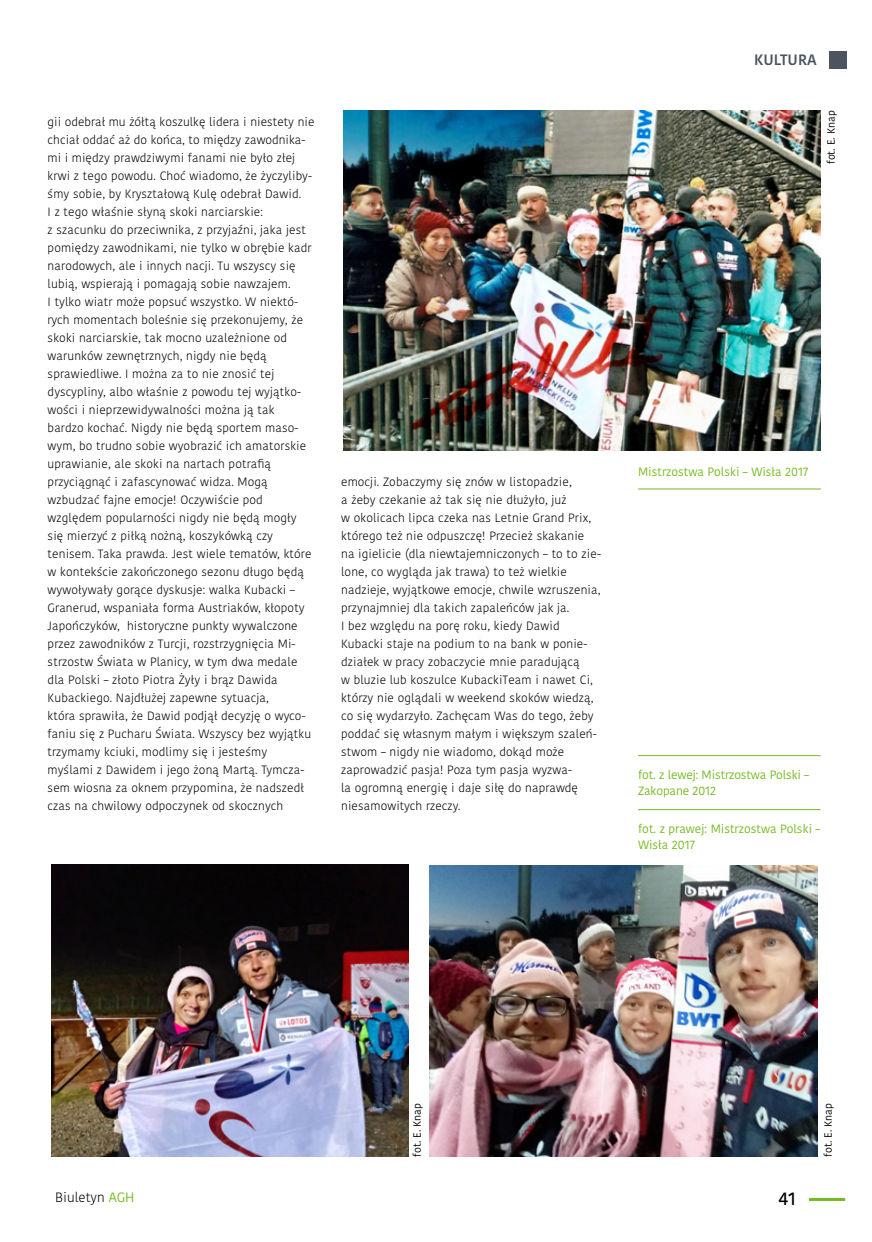
<style>
.page{position:relative;width:872px;height:1242px;background:#fff}
.page>*{position:absolute;margin:0;border:0;box-sizing:border-box;transform-origin:0 0}
.t1{font:500 18px "Kohinoor Bangla";color:#000}
.t2{font:600 15px "Kohinoor Bangla";color:#4b545f}
.t3{font:300 13.5px "Kohinoor Bangla";color:#000}
.text{font:300 12px/18px "Kohinoor Bangla";letter-spacing:.01em;color:#000}
.zdjecie{font:12px/16.5px "Kohinoor Bangla";color:#74bb23}
.auor_zdjecia{font:10.5px "Kohinoor Bangla";color:#000}
.s1{font-weight:400;color:#74bb23}
</style>
<div class="page">
<hr style="left:809px;top:1198px;width:36px;height:3px;background:#74bb23">
<div style="left:829px;top:51px;width:17px;height:17px;background:#4b545f"></div>
<img style="left:343px;top:110px;width:478px;height:340px">
<hr style="left:638px;top:488px;width:183px;height:1px;background:#74bb23">
<img style="left:51px;top:864px;width:357px;height:293px">
<img style="left:429px;top:865px;width:388px;height:291px">
<hr style="left:638px;top:809px;width:182px;height:1px;background:#74bb23">
<hr style="left:638px;top:755px;width:182px;height:1px;background:#74bb23">
<p class="text" style="left:48px;top:113px;width:268px">gii odebrał mu żółtą koszulkę lidera i niestety nie chciał oddać aż do końca, to między zawodnika&shy;mi i między prawdziwymi fanami nie było złej krwi z tego powodu. Choć wiadomo, że życzyliby&shy;śmy sobie, by Kryształową Kulę odebrał Dawid.<br>I z tego właśnie słyną skoki narciarskie:<br>z szacunku do przeciwnika, z przyjaźni, jaka jest pomiędzy zawodnikami, nie tylko w obrębie kadr narodowych, ale i innych nacji. Tu wszyscy się lubią, wspierają i pomagają sobie nawzajem.<br>I tylko wiatr może popsuć wszystko. W niektó&shy;rych momentach boleśnie się przekonujemy, że skoki narciarskie, tak mocno uzależnione od warunków zewnętrznych, nigdy nie będą sprawiedliwe. I można za to nie znosić tej dyscypliny, albo właśnie z powodu tej wyjątko&shy;wości i nieprzewidywalności można ją tak<br>bardzo kochać. Nigdy nie będą sportem maso&shy;wym, bo trudno sobie wyobrazić ich amatorskie uprawianie, ale skoki na nartach potrafią przyciągnąć i zafascynować widza. Mogą wzbudzać fajne emocje! Oczywiście pod względem popularności nigdy nie będą mogły się mierzyć z piłką nożną, koszykówką czy tenisem. Taka prawda. Jest wiele tematów, które w kontekście zakończonego sezonu długo będą wywoływały gorące dyskusje: walka Kubacki – Granerud, wspaniała forma Austriaków, kłopoty Japończyków, historyczne punkty wywalczone przez zawodników z Turcji, rozstrzygnięcia Mi&shy;strzostw Świata w Planicy, w tym dwa medale dla Polski – złoto Piotra Żyły i brąz Dawida Kubackiego. Najdłużej zapewne sytuacja,<br>która sprawiła, że Dawid podjął decyzję o wyco&shy;faniu się z Pucharu Świata. Wszyscy bez wyjątku trzymamy kciuki, modlimy się i jesteśmy myślami z Dawidem i jego żoną Martą. Tymcza&shy;sem wiosna za oknem przypomina, że nadszedł czas na chwilowy odpoczynek od skocznych</p>
<p class="text" style="left:341px;top:473px;width:261px">emocji. Zobaczymy się znów w listopadzie,<br>a żeby czekanie aż tak się nie dłużyło, już<br>w okolicach lipca czeka nas Letnie Grand Prix, którego też nie odpuszczę! Przecież skakanie<br>na igielicie (dla niewtajemniczonych – to to zie&shy;lone, co wygląda jak trawa) to też wielkie nadzieje, wyjątkowe emocje, chwile wzruszenia, przynajmniej dla takich zapaleńców jak ja.<br>I bez względu na porę roku, kiedy Dawid Kubacki staje na podium to na bank w ponie&shy;działek w pracy zobaczycie mnie paradującą<br>w bluzie lub koszulce KubackiTeam i nawet Ci, którzy nie oglądali w weekend skoków wiedzą, co się wydarzyło. Zachęcam Was do tego, żeby poddać się własnym małym i większym szaleń&shy;stwom – nigdy nie wiadomo, dokąd może zaprowadzić pasja! Poza tym pasja wyzwa-<br>la ogromną energię i daje siłę do naprawdę niesamowitych rzeczy.</p>
<p class="t2" style="left:754px;top:47px;width:64px">KULTURA</p>
<p class="auor_zdjecia" style="left:823px;top:164px;width:55px;rotate:-90deg">fot. E. Knap</p>
<p class="zdjecie" style="left:638px;top:463px;width:172px">Mistrzostwa Polski – Wisła 2017</p>
<p class="zdjecie" style="left:638px;top:766px;width:173px">fot. z lewej: Mistrzostwa Polski –<br>Zakopane 2012</p>
<p class="zdjecie" style="left:638px;top:820px;width:184px">fot. z prawej: Mistrzostwa Polski –<br>Wisła 2017</p>
<p class="auor_zdjecia" style="left:409px;top:1157px;width:55px;rotate:-90deg">fot. E. Knap</p>
<p class="auor_zdjecia" style="left:820px;top:1157px;width:55px;rotate:-90deg">fot. E. Knap</p>
<p class="t3" style="left:55px;top:1187px;width:81px">Biuletyn <span class="s1">AGH</span></p>
<h1 class="t1" style="left:778px;top:1184px;width:19px">41</h1>
</div>
